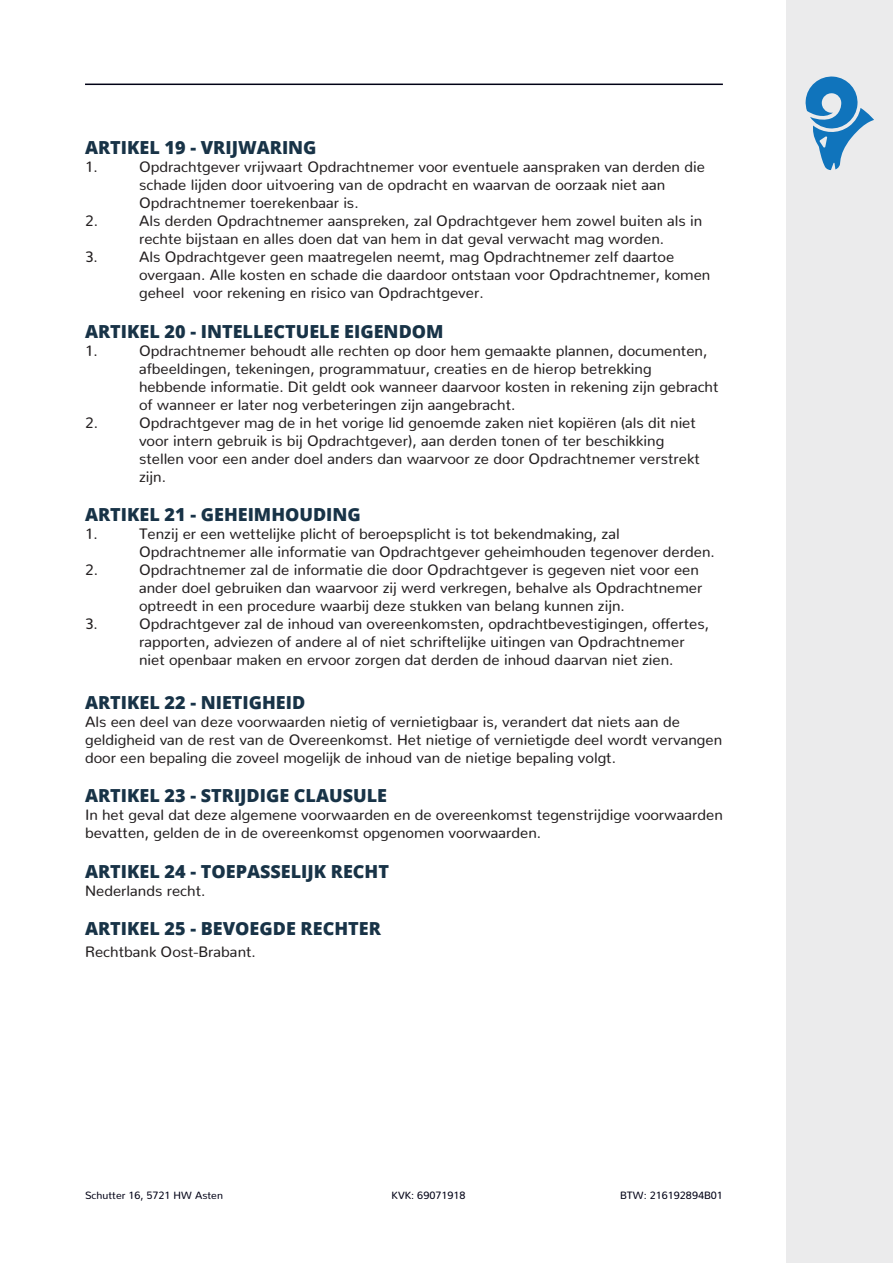
<style>
.page{position:relative;width:893px;height:1263px;background:#fff}
.page>*{position:absolute;margin:0;border:0;box-sizing:border-box;transform-origin:0 0}
.t1{font:800 18px "Open Sans";color:#183347}
.t2{font:15px/18px "Nunito";color:#231f20}
.t3{font:10.5px "Nunito";color:#000115}
</style>
<div class="page">
<hr style="left:85px;top:84px;width:638px;height:1px;background:#000115">
<div style="left:787px;top:0;width:106px;height:1263px;background:#ebebec"></div>
<svg style="left:805px;top:76px;width:69px;height:94px"></svg>
<p class="t1" style="left:85px;top:134px;width:233px">ARTIKEL 19 - VRIJWARING</p>
<p class="t2" style="left:85px;top:156px;width:14px">1.</p>
<p class="t2" style="left:139px;top:156px;width:567px">Opdrachtgever vrijwaart Opdrachtnemer voor eventuele aanspraken van derden die schade lijden door uitvoering van de opdracht en waarvan de oorzaak niet aan<br>Opdrachtnemer toerekenbaar is.</p>
<p class="t2" style="left:85px;top:210px;width:14px">2.</p>
<p class="t2" style="left:139px;top:210px;width:565px">Als derden Opdrachtnemer aanspreken, zal Opdrachtgever hem zowel buiten als in rechte bijstaan en alles doen dat van hem in dat geval verwacht mag worden.</p>
<p class="t2" style="left:85px;top:246px;width:14px">3.</p>
<p class="t2" style="left:139px;top:246px;width:573px">Als Opdrachtgever geen maatregelen neemt, mag Opdrachtnemer zelf daartoe overgaan. Alle kosten en schade die daardoor ontstaan voor Opdrachtnemer, komen geheel voor rekening en risico van Opdrachtgever.</p>
<p class="t1" style="left:85px;top:317px;width:360px">ARTIKEL 20 - INTELLECTUELE EIGENDOM</p>
<p class="t2" style="left:85px;top:340px;width:14px">1.</p>
<p class="t2" style="left:139px;top:340px;width:581px">Opdrachtnemer behoudt alle rechten op door hem gemaakte plannen, documenten, afbeeldingen, tekeningen, programmatuur, creaties en de hierop betrekking hebbende informatie. Dit geldt ook wanneer daarvoor kosten in rekening zijn gebracht of wanneer er later nog verbeteringen zijn aangebracht.</p>
<p class="t2" style="left:85px;top:412px;width:14px">2.</p>
<p class="t2" style="left:139px;top:412px;width:562px">Opdrachtgever mag de in het vorige lid genoemde zaken niet kopiëren (als dit niet voor intern gebruik is bij Opdrachtgever), aan derden tonen of ter beschikking stellen voor een ander doel anders dan waarvoor ze door Opdrachtnemer verstrekt zijn.</p>
<p class="t1" style="left:85px;top:501px;width:277px">ARTIKEL 21 - GEHEIMHOUDING</p>
<p class="t2" style="left:85px;top:523px;width:14px">1.</p>
<p class="t2" style="left:139px;top:523px;width:577px">Tenzij er een wettelijke plicht of beroepsplicht is tot bekendmaking, zal<br>Opdrachtnemer alle informatie van Opdrachtgever geheimhouden tegenover derden.</p>
<p class="t2" style="left:85px;top:559px;width:14px">2.</p>
<p class="t2" style="left:139px;top:559px;width:565px">Opdrachtnemer zal de informatie die door Opdrachtgever is gegeven niet voor een ander doel gebruiken dan waarvoor zij werd verkregen, behalve als Opdrachtnemer optreedt in een procedure waarbij deze stukken van belang kunnen zijn.</p>
<p class="t2" style="left:85px;top:613px;width:14px">3.</p>
<p class="t2" style="left:139px;top:613px;width:571px">Opdrachtgever zal de inhoud van overeenkomsten, opdrachtbevestigingen, offertes, rapporten, adviezen of andere al of niet schriftelijke uitingen van Opdrachtnemer niet openbaar maken en ervoor zorgen dat derden de inhoud daarvan niet zien.</p>
<p class="t1" style="left:85px;top:688px;width:222px">ARTIKEL 22 - NIETIGHEID</p>
<p class="t2" style="left:85px;top:711px;width:639px">Als een deel van deze voorwaarden nietig of vernietigbaar is, verandert dat niets aan de geldigheid van de rest van de Overeenkomst. Het nietige of vernietigde deel wordt vervangen door een bepaling die zoveel mogelijk de inhoud van de nietige bepaling volgt.</p>
<p class="t1" style="left:85px;top:782px;width:304px">ARTIKEL 23 - STRIJDIGE CLAUSULE</p>
<p class="t2" style="left:85px;top:804px;width:639px">In het geval dat deze algemene voorwaarden en de overeenkomst tegenstrijdige voorwaarden bevatten, gelden de in de overeenkomst opgenomen voorwaarden.</p>
<p class="t1" style="left:85px;top:857px;width:306px">ARTIKEL 24 - TOEPASSELIJK RECHT</p>
<p class="t2" style="left:85px;top:880px;width:122px">Nederlands recht.</p>
<p class="t1" style="left:85px;top:915px;width:297px">ARTIKEL 25 - BEVOEGDE RECHTER</p>
<p class="t2" style="left:85px;top:941px;width:172px">Rechtbank Oost-Brabant.</p>
<p class="t3" style="left:85px;top:1186px;width:139px">Schutter 16, 5721 HW Asten</p>
<p class="t3" style="left:391px;top:1186px;width:76px">KVK: 69071918</p>
<p class="t3" style="left:620px;top:1186px;width:104px">BTW: 216192894B01</p>
</div>
